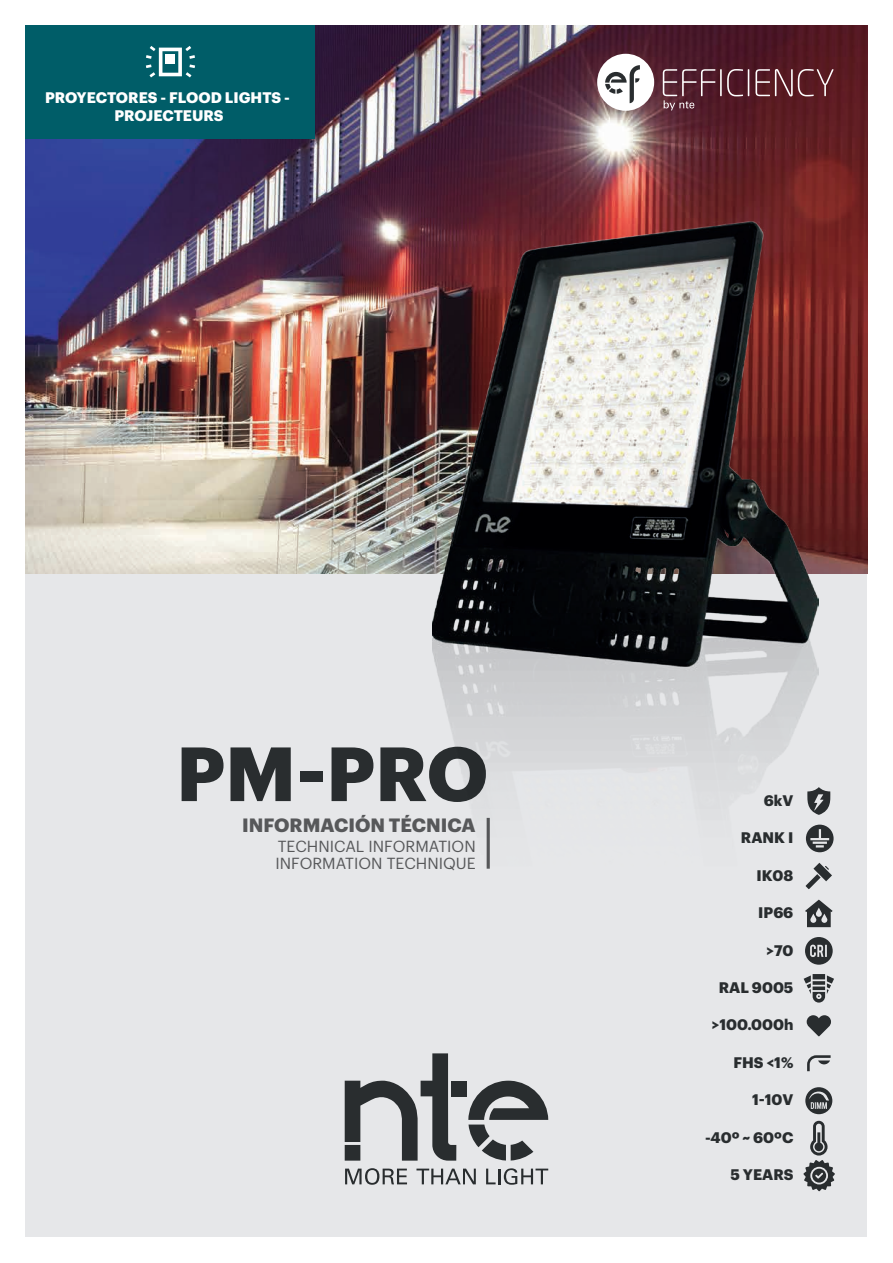
<style>
.page{position:relative;width:893px;height:1263px;background:#fff}
.page>*{position:absolute;margin:0;border:0;box-sizing:border-box;transform-origin:0 0}
.t1{font:700 75px "Graphik";color:#292d2f}
.t2{font:700 18.9px "Graphik";color:#57585a}
.t3{font:15.75px/16.4px "Graphik";color:#57585a}
.t4{font:700 15px "Graphik";color:#292d2f}
.t5{font:700 15px/18.3px "Graphik";color:#fff;text-align:center}
</style>
<div class="page">
<div style="left:25px;top:25px;width:842px;height:1212px;background:#e6e7e9"></div>
<svg style="left:819px;top:787px;width:12px;height:28px"></svg>
<svg style="left:805px;top:899px;width:28px;height:28px"></svg>
<svg style="left:807px;top:1015px;width:24px;height:21px"></svg>
<svg style="left:804px;top:974px;width:30px;height:28px"></svg>
<svg style="left:805px;top:1087px;width:27px;height:27px"></svg>
<svg style="left:807px;top:1055px;width:24px;height:16px"></svg>
<svg style="left:819px;top:825px;width:15px;height:27px"></svg>
<svg style="left:805px;top:937px;width:28px;height:28px"></svg>
<svg style="left:806px;top:863px;width:26px;height:26px"></svg>
<svg style="left:803px;top:1121px;width:32px;height:70px"></svg>
<svg style="left:345px;top:1168px;width:62px;height:17px"></svg>
<svg style="left:416px;top:1168px;width:60px;height:16px"></svg>
<svg style="left:486px;top:1168px;width:62px;height:17px"></svg>
<svg style="left:468px;top:1081px;width:80px;height:79px"></svg>
<svg style="left:345px;top:1053px;width:111px;height:107px"></svg>
<div style="left:451px;top:1081px;width:16px;height:15px;background:#292d2f"></div>
<img style="left:25px;top:25px;width:842px;height:548px">
<div style="left:25px;top:25px;width:290px;height:114px;background:#005d68"></div>
<svg style="left:146px;top:46px;width:49px;height:31px"></svg>
<svg style="left:597px;top:54px;width:57px;height:57px;background:#c4bbbd"></svg>
<svg style="left:755px;top:69px;width:78px;height:27px;background:#744148"></svg>
<svg style="left:663px;top:69px;width:86px;height:41px;background:#683945"></svg>
<img style="left:433px;top:221px;width:386px;height:650px">
<p class="t5" style="left:45px;top:87px;width:246px">PROYECTORES - FLOOD LIGHTS -<br>PROJECTEURS</p>
<h1 class="t1" style="left:176px;top:716px;width:313px">PM-PRO</h1>
<p class="t3" style="left:275px;top:837px;width:202px">TECHNICAL INFORMATION<br>INFORMATION TECHNIQUE</p>
<p class="t2" style="left:242px;top:810px;width:235px">INFORMACIÓN TÉCNICA</p>
<p class="t4" style="left:764px;top:789px;width:31px">6kV</p>
<p class="t4" style="left:741px;top:826px;width:54px">RANK I</p>
<p class="t4" style="left:756px;top:863px;width:38px">IK08</p>
<p class="t4" style="left:758px;top:901px;width:37px">IP66</p>
<p class="t4" style="left:766px;top:938px;width:28px">&gt;70</p>
<p class="t4" style="left:719px;top:976px;width:76px">RAL 9005</p>
<p class="t4" style="left:712px;top:1013px;width:83px">&gt;100.000h</p>
<p class="t4" style="left:733px;top:1051px;width:61px">FHS &lt;1%</p>
<p class="t4" style="left:752px;top:1088px;width:43px">1-10V</p>
<p class="t4" style="left:705px;top:1126px;width:90px">-40º ~ 60ºC</p>
<p class="t4" style="left:730px;top:1163px;width:64px">5 YEARS</p>
</div>
